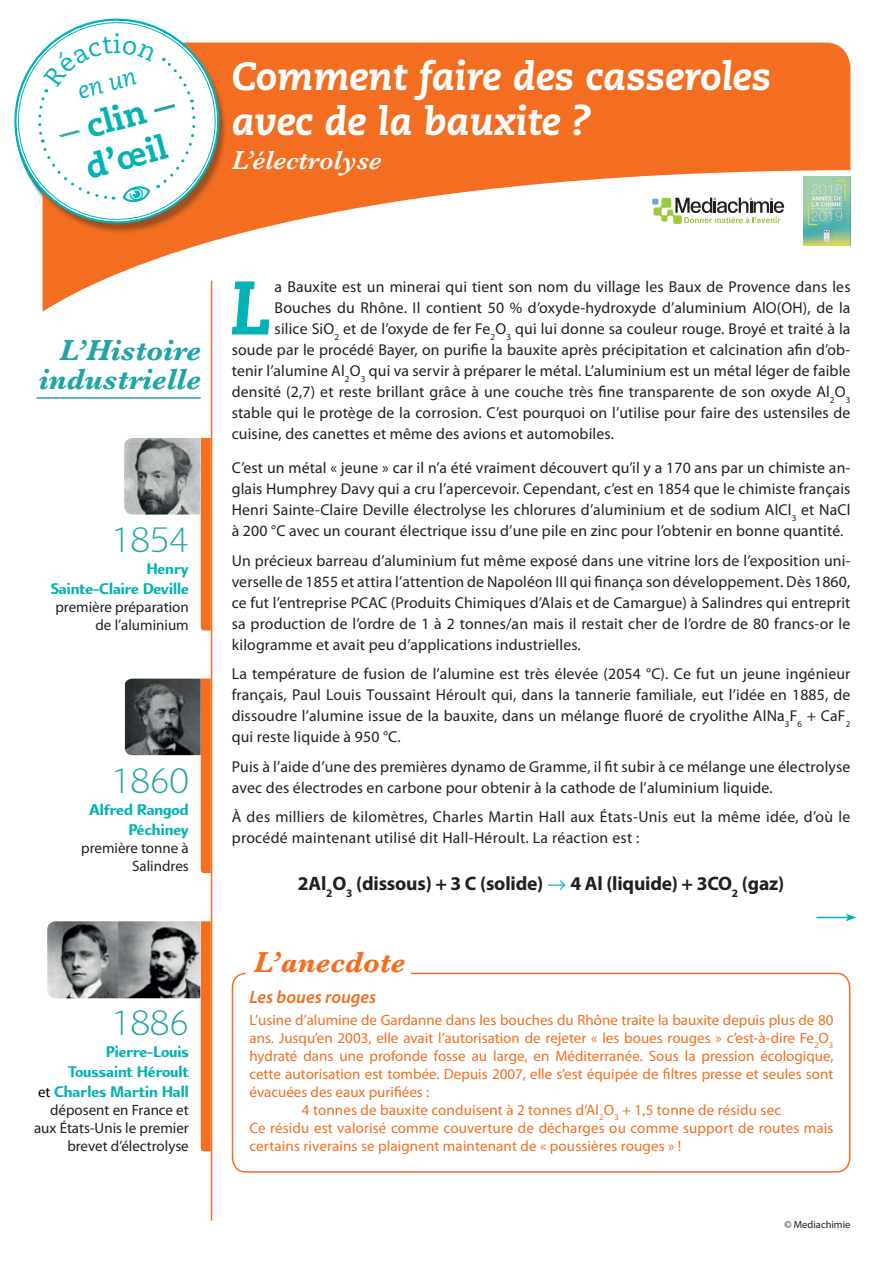
<style>
.page{position:relative;width:893px;height:1263px;background:#fff}
.page>*{position:absolute;margin:0;border:0;box-sizing:border-box;transform-origin:0 0}
.t1{font:italic 800 75.75px "Caecilia LT Std";color:#03b2b4}
.t2{font:italic 800 39px/45px "Caecilia LT Std";color:#fff}
.t3{font:300 37.5px "Arum Sans";color:#1fa5a6}
.t4{font:800 33px/39.6px "Caecilia LT Std";color:#03b2b4;text-align:center}
.t5{font:italic 700 30px/28.5px "Baskerville";color:#1fa5a6;text-align:right}
.t6{font:italic 700 30px "Baskerville";color:#f36e21}
.t7{font:italic 600 27px "Baskerville";color:#fff}
.t8{font:25.5px "Caecilia LT Std";color:#1fa5a6}
.t9{font:25.5px "Caecilia LT Std";color:#03b2b4}
.t10{font:italic 24px "Caecilia LT Std";color:#1fa5a6}
.t11{font:italic 24px "Caecilia LT Std";color:#03b2b4}
.t12{font:700 19.5px "Myriad Pro";letter-spacing:-.01em;color:#231f20}
.t13{font:italic 600 18px "Myriad Pro";color:#f36e21}
.t14{font:800 16.5px/20px "Arum Sans";color:#03b2b4;text-align:right}
.t15{font:15.75px/21px "Myriad Pro";letter-spacing:.01em;color:#231f20;text-align:justify}
.t16{font:15px "Myriad Pro";color:#f36e21}
.t17{font:15px/18px "Myriad Pro";color:#231f20;text-align:right}
.t18{font:10.5px "Myriad Pro";color:#231f20}
.s1{font-family:"Myriad Pro";font-weight:400;font-size:15px;color:#000}
.s2{color:#03b2b4}
</style>
<div class="page">
<svg style="left:43px;top:43px;width:807px;height:269px;fill:#f36e21"></svg>
<hr style="left:211px;top:281px;width:1px;height:939px;background:#f36e21">
<svg style="left:42px;top:42px;width:187px;height:191px"></svg>
<svg style="left:14px;top:18px;width:212px;height:212px"></svg>
<img style="left:803px;top:176px;width:47px;height:69px">
<svg style="left:652px;top:198px;width:132px;height:26px"></svg>
<hr style="left:37px;top:397px;width:164px;height:2px;background:#1fa5a6">
<svg style="left:130px;top:438px;width:81px;height:192px"></svg>
<img style="left:124px;top:438px;width:77px;height:76px">
<svg style="left:131px;top:679px;width:80px;height:194px"></svg>
<img style="left:124px;top:679px;width:77px;height:76px">
<svg style="left:201px;top:921px;width:10px;height:230px;background:#f37025"></svg>
<img style="left:47px;top:921px;width:153px;height:77px">
<svg style="left:231px;top:972px;width:620px;height:201px"></svg>
<hr style="left:816px;top:917px;width:32px;height:1px;background:#03b2b4">
<svg style="left:846px;top:914px;width:10px;height:7px"></svg>
<svg style="left:39px;top:37px;width:160px;height:172px"></svg>
<h3 class="t9" style="left:113px;top:29px;width:10px">i</h3>
<h3 class="t8" style="left:114px;top:33px;width:10px">i</h3>
<h3 class="t11" style="left:75px;top:78px;width:61px;rotate:-15deg">en un</h3>
<h3 class="t4" style="left:71px;top:110px;width:85px;rotate:-15deg">clin d’œil</h3>
<h3 class="t10" style="left:76px;top:82px;width:61px;rotate:-15deg">en un</h3>
<h2 class="t2" style="left:232px;top:54px;width:541px">Comment faire des casseroles avec de la bauxite ?</h2>
<h3 class="t7" style="left:232px;top:142px;width:151px">L’électrolyse</h3>
<h3 class="t5" style="left:38px;top:336px;width:164px">L’Histoire industrielle</h3>
<h3 class="t3" style="left:112px;top:519px;width:79px">1854</h3>
<p class="t14" style="left:50px;top:559px;width:140px">Henry<br>Sainte-Claire Deville</p>
<p class="t17" style="left:55px;top:597px;width:135px">première préparation de l’aluminium</p>
<h3 class="t3" style="left:112px;top:760px;width:79px">1860</h3>
<p class="t14" style="left:89px;top:801px;width:101px">Alfred Rangod<br>Péchiney</p>
<p class="t17" style="left:81px;top:839px;width:109px">première tonne à<br>Salindres</p>
<h3 class="t3" style="left:112px;top:1002px;width:79px">1886</h3>
<p class="t14" style="left:38px;top:1042px;width:152px">Pierre-Louis<br>Toussaint Héroult<br><span class="s1">et</span> Charles Martin Hall</p>
<p class="t17" style="left:34px;top:1100px;width:156px">déposent en France et aux États-Unis le premier brevet d’électrolyse</p>
<h1 class="t1" style="left:229px;top:263px;width:44px">L</h1>
<p class="t15" style="left:275px;top:276px;width:577px">a Bauxite est un minerai qui tient son nom du village les Baux de Provence dans les</p>
<p class="t15" style="left:275px;top:297px;width:577px">Bouches du Rhône. Il contient 50 % d’oxyde-hydroxyde d’aluminium AlO(OH), de la</p>
<p class="t15" style="left:275px;top:318px;width:577px">silice SiO<sub>2</sub> et de l’oxyde de fer Fe<sub>2</sub>O<sub>3</sub> qui lui donne sa couleur rouge. Broyé et traité à la</p>
<p class="t15" style="left:232px;top:339px;width:620px">soude par le procédé Bayer, on purifie la bauxite après précipitation et calcination afin d’ob-</p>
<p class="t15" style="left:232px;top:360px;width:620px">tenir l’alumine Al<sub>2</sub>O<sub>3</sub> qui va servir à préparer le métal. L’aluminium est un métal léger de faible</p>
<p class="t15" style="left:232px;top:381px;width:620px">densité (2,7) et reste brillant grâce à une couche très fine transparente de son oxyde Al<sub>2</sub>O<sub>3</sub></p>
<p class="t15" style="left:232px;top:402px;width:620px">stable qui le protège de la corrosion. C’est pourquoi on l’utilise pour faire des ustensiles de</p>
<p class="t15" style="left:232px;top:423px;width:384px">cuisine, des canettes et même des avions et automobiles.</p>
<p class="t15" style="left:232px;top:457px;width:620px">C’est un métal « jeune » car il n’a été vraiment découvert qu’il y a 170 ans par un chimiste an&shy;glais Humphrey Davy qui a cru l’apercevoir. Cependant, c’est en 1854 que le chimiste français Henri Sainte-Claire Deville électrolyse les chlorures d’aluminium et de sodium AlCl<sub>3</sub> et NaCl à 200 °C avec un courant électrique issu d’une pile en zinc pour l’obtenir en bonne quantité.</p>
<p class="t15" style="left:232px;top:550px;width:620px">Un précieux barreau d’aluminium fut même exposé dans une vitrine lors de l’exposition uni&shy;verselle de 1855 et attira l’attention de Napoléon III qui finança son développement. Dès 1860, ce fut l’entreprise PCAC (Produits Chimiques d’Alais et de Camargue) à Salindres qui entreprit sa production de l’ordre de 1 à 2 tonnes/an mais il restait cher de l’ordre de 80 francs-or le kilogramme et avait peu d’applications industrielles.</p>
<p class="t15" style="left:232px;top:663px;width:620px">La température de fusion de l’alumine est très élevée (2054 °C). Ce fut un jeune ingénieur français, Paul Louis Toussaint Héroult qui, dans la tannerie familiale, eut l’idée en 1885, de dissoudre l’alumine issue de la bauxite, dans un mélange fluoré de cryolithe AlNa<sub>3</sub>F<sub>6</sub> + CaF<sub>2 </sub>qui reste liquide à 950 °C.</p>
<p class="t15" style="left:232px;top:756px;width:620px">Puis à l’aide d’une des premières dynamo de Gramme, il fit subir à ce mélange une électrolyse avec des électrodes en carbone pour obtenir à la cathode de l’aluminium liquide.</p>
<p class="t15" style="left:232px;top:806px;width:620px">À des milliers de kilomètres, Charles Martin Hall aux États-Unis eut la même idée, d’où le procédé maintenant utilisé dit Hall-Héroult. La réaction est :</p>
<p class="t12" style="left:298px;top:871px;width:488px">2Al<sub>2</sub>O<sub>3</sub> (dissous) + 3 C (solide) <span class="s2">→</span> 4 Al (liquide) + 3CO<sub>2</sub> (gaz)</p>
<h3 class="t6" style="left:254px;top:941px;width:153px">L’anecdote</h3>
<p class="t13" style="left:249px;top:986px;width:128px">Les boues rouges</p>
<p class="t16" style="left:249px;top:1011px;width:585px">L’usine d’alumine de Gardanne dans les bouches du Rhône traite la bauxite depuis plus de 80</p>
<p class="t16" style="left:249px;top:1029px;width:585px">ans. Jusqu’en 2003, elle avait l’autorisation de rejeter « les boues rouges » c’est-à-dire Fe<sub>2</sub>O<sub>3</sub></p>
<p class="t16" style="left:249px;top:1047px;width:585px">hydraté dans une profonde fosse au large, en Méditerranée. Sous la pression écologique,</p>
<p class="t16" style="left:249px;top:1065px;width:585px">cette autorisation est tombée. Depuis 2007, elle s’est équipée de filtres presse et seules sont</p>
<p class="t16" style="left:249px;top:1083px;width:181px">évacuées des eaux purifiées :</p>
<p class="t16" style="left:302px;top:1101px;width:481px">4 tonnes de bauxite conduisent à 2 tonnes d’Al<sub>2</sub>O<sub>3</sub> + 1,5 tonne de résidu sec</p>
<p class="t16" style="left:249px;top:1119px;width:585px">Ce résidu est valorisé comme couverture de décharges ou comme support de routes mais</p>
<p class="t16" style="left:249px;top:1137px;width:433px">certains riverains se plaignent maintenant de « poussières rouges » !</p>
<p class="t18" style="left:784px;top:1218px;width:68px">© Mediachimie</p>
</div>
